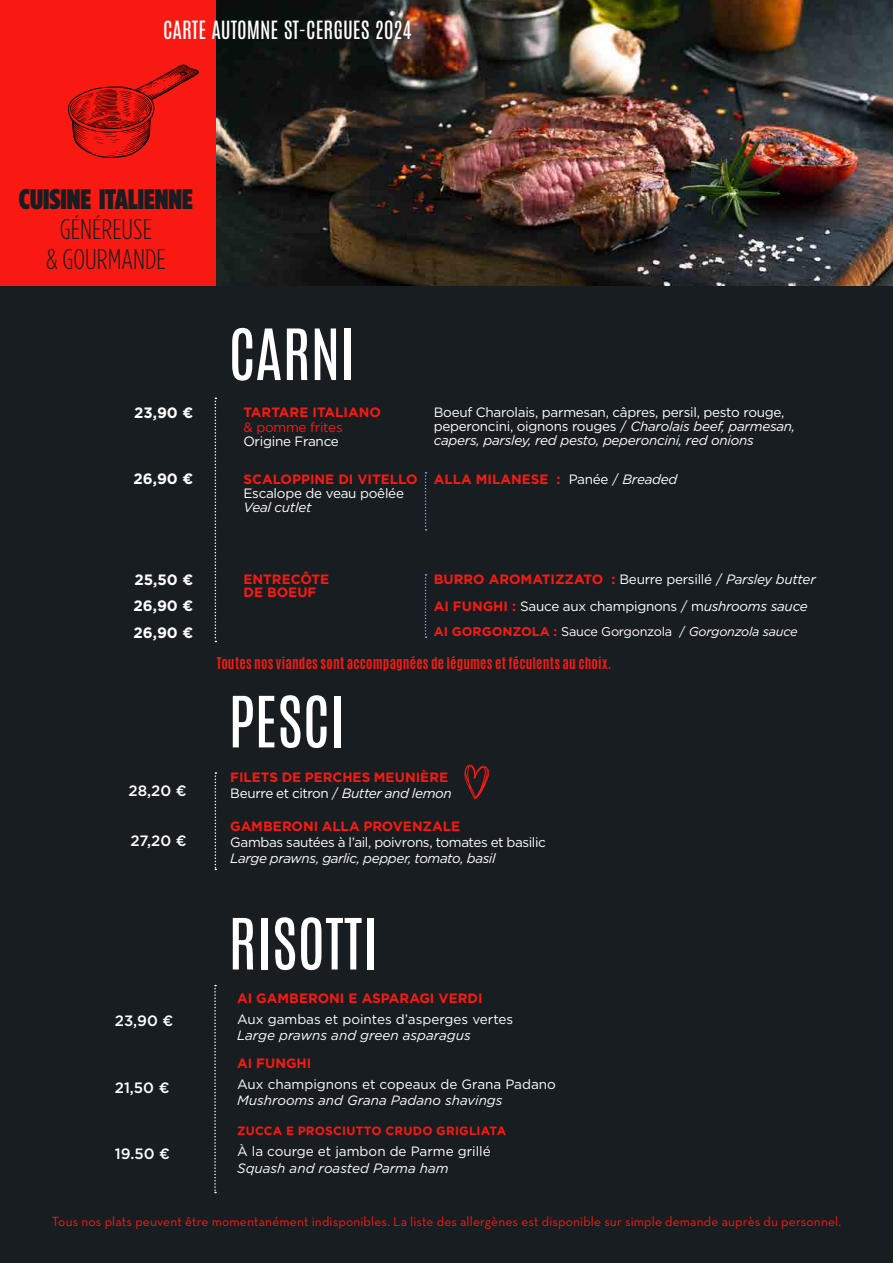
<style>
.page{position:relative;width:893px;height:1263px;background:#181d21}
.page>*{position:absolute;margin:0;border:0;box-sizing:border-box;transform-origin:0 0}
.t1{font:60px "Antonio";color:#fff}
.t2{font:300 28.5px/30px "Gotham Condensed";color:#181d21;text-align:center}
.t3{font:900 28.5px "Gotham Condensed";color:#181d21}
.t4{font:21px "Antonio";color:#fff}
.t5{font:500 15px "Gotham";color:#fff}
.t6{font:700 15px "Gotham";color:#fff}
.t7{font:13.5px/14px "Gotham";letter-spacing:-.02em;color:#fff}
.t8{font:700 13.5px/12.8px "Gotham";color:#f81a12}
.t9{font:13.5px "Neutra Text";letter-spacing:.01em;color:#f81a12}
.t10{font:13.5px "Gotham";color:#fff}
.t11{font:italic 13.5px "Gotham";color:#fff}
.t12{font:700 13.5px "Antonio";letter-spacing:.015em;color:#f81a12}
.t13{font:italic 13.5px "Gotham";letter-spacing:-.03em;color:#fff}
.t14{font:13.5px "Gotham";letter-spacing:-.02em;color:#f81a12}
.t15{font:italic 13.5px "Gotham";letter-spacing:-.02em;color:#fff}
.t16{font:12.75px "Gotham";letter-spacing:-.02em;color:#fff}
.t17{font:700 12px "Gotham";letter-spacing:.015em;color:#f81a12}
.s1{font-style:italic}
.s2{font-weight:400;color:#fff}
.s3{font-weight:400;font-style:italic;color:#fff}
.s4{font-weight:700;color:#f81a12}
</style>
<div class="page">
<div style="left:0;top:0;width:217px;height:286px;background:#f81a12"></div>
<img style="left:216px;top:0;width:677px;height:286px">
<svg style="left:464px;top:765px;width:25px;height:34px"></svg>
<svg style="left:215px;top:397px;width:1px;height:245px"></svg>
<svg style="left:425px;top:472px;width:2px;height:59px"></svg>
<svg style="left:425px;top:574px;width:2px;height:64px"></svg>
<svg style="left:215px;top:772px;width:1px;height:98px"></svg>
<svg style="left:68px;top:64px;width:131px;height:94px"></svg>
<svg style="left:214px;top:985px;width:2px;height:208px"></svg>
<h3 class="t4" style="left:163px;top:14px;width:250px">CARTE AUTOMNE ST-CERGUES 2024</h3>
<h2 class="t3" style="left:19px;top:182px;width:175px">CUISINE ITALIENNE</h2>
<h2 class="t2" style="left:46px;top:214px;width:121px">GÉNÉREUSE<br>&amp; GOURMANDE</h2>
<p class="t6" style="left:134px;top:403px;width:61px">23,90 €</p>
<p class="t6" style="left:133px;top:469px;width:61px">26,90 €</p>
<p class="t6" style="left:134px;top:570px;width:60px">25,50 €</p>
<p class="t6" style="left:133px;top:595px;width:61px">26,90 €</p>
<p class="t6" style="left:133px;top:623px;width:61px">26,90 €</p>
<p class="t5" style="left:129px;top:781px;width:60px">28,20 €</p>
<p class="t5" style="left:130px;top:831px;width:58px">27,20 €</p>
<p class="t5" style="left:115px;top:1011px;width:60px">23,90 €</p>
<p class="t5" style="left:115px;top:1077px;width:56px">21,50 €</p>
<p class="t5" style="left:115px;top:1144px;width:57px">19.50 €</p>
<h1 class="t1" style="left:229px;top:310px;width:129px">CARNI</h1>
<p class="t8" style="left:243px;top:405px;width:139px">TARTARE ITALIANO</p>
<p class="t14" style="left:243px;top:419px;width:101px">&amp; pomme frites</p>
<p class="t7" style="left:243px;top:434px;width:97px">Origine France</p>
<p class="t8" style="left:243px;top:473px;width:176px">SCALOPPINE DI VITELLO</p>
<p class="t7" style="left:243px;top:486px;width:162px">Escalope de veau poêlée</p>
<p class="t15" style="left:243px;top:498px;width:70px">Veal cutlet</p>
<p class="t7" style="left:434px;top:405px;width:363px">Boeuf Charolais, parmesan, câpres, persil, pesto rouge, peperoncini, oignons rouges / <span class="s1">Charolais beef, parmesan, capers, parsley, red pesto, peperoncini, red onions</span></p>
<p class="t8" style="left:434px;top:473px;width:245px">ALLA MILANESE : <span class="s2">Panée /</span> <span class="s3">Breaded</span></p>
<p class="t8" style="left:243px;top:573px;width:87px">ENTRECÔTE<br>DE BOEUF</p>
<p class="t7" style="left:434px;top:566px;width:383px;line-height:26.5px"><span class="s4">BURRO AROMATIZZATO :</span> Beurre persillé / <span class="s1">Parsley butter<br></span><span class="s4">AI FUNGHI :</span> Sauce aux champignons / m<span class="s1">ushrooms sauce</span></p>
<p class="t16" style="left:434px;top:624px;width:365px"><span class="s4">AI GORGONZOLA :</span> Sauce Gorgonzola / <span class="s1">Gorgonzola sauce</span></p>
<p class="t12" style="left:217px;top:653px;width:396px">Toutes nos viandes sont accompagnées de légumes et féculents au choix.</p>
<h1 class="t1" style="left:229px;top:678px;width:118px">PESCI</h1>
<p class="t8" style="left:230px;top:769px;width:223px;line-height:16.2px">FILETS DE PERCHES MEUNIÈRE<br><span class="s2">Beurre et citron /</span> <span class="s3">Butter and lemon</span></p>
<p class="t8" style="left:230px;top:820px;width:231px">GAMBERONI ALLA PROVENZALE</p>
<p class="t7" style="left:230px;top:835px;width:317px">Gambas sautées à l’ail, poivrons, tomates et basilic</p>
<p class="t13" style="left:230px;top:850px;width:267px">Large prawns, garlic, pepper, tomato, basil</p>
<h1 class="t1" style="left:229px;top:900px;width:151px">RISOTTI</h1>
<p class="t8" style="left:237px;top:992px;width:247px">AI GAMBERONI E ASPARAGI VERDI</p>
<p class="t10" style="left:237px;top:1010px;width:278px">Aux gambas et pointes d’asperges vertes</p>
<p class="t11" style="left:237px;top:1027px;width:235px">Large prawns and green asparagus</p>
<p class="t8" style="left:237px;top:1057px;width:76px">AI FUNGHI</p>
<p class="t10" style="left:237px;top:1075px;width:320px">Aux champignons et copeaux de Grana Padano</p>
<p class="t11" style="left:237px;top:1092px;width:267px">Mushrooms and Grana Padano shavings</p>
<p class="t17" style="left:237px;top:1123px;width:271px">ZUCCA E PROSCIUTTO CRUDO GRIGLIATA</p>
<p class="t10" style="left:237px;top:1143px;width:255px">À la courge et jambon de Parme grillé</p>
<p class="t11" style="left:237px;top:1159px;width:213px">Squash and roasted Parma ham</p>
<p class="t9" style="left:52px;top:1213px;width:791px">Tous nos plats peuvent être momentanément indisponibles. La liste des allergènes est disponible sur simple demande auprès du personnel.</p>
</div>
